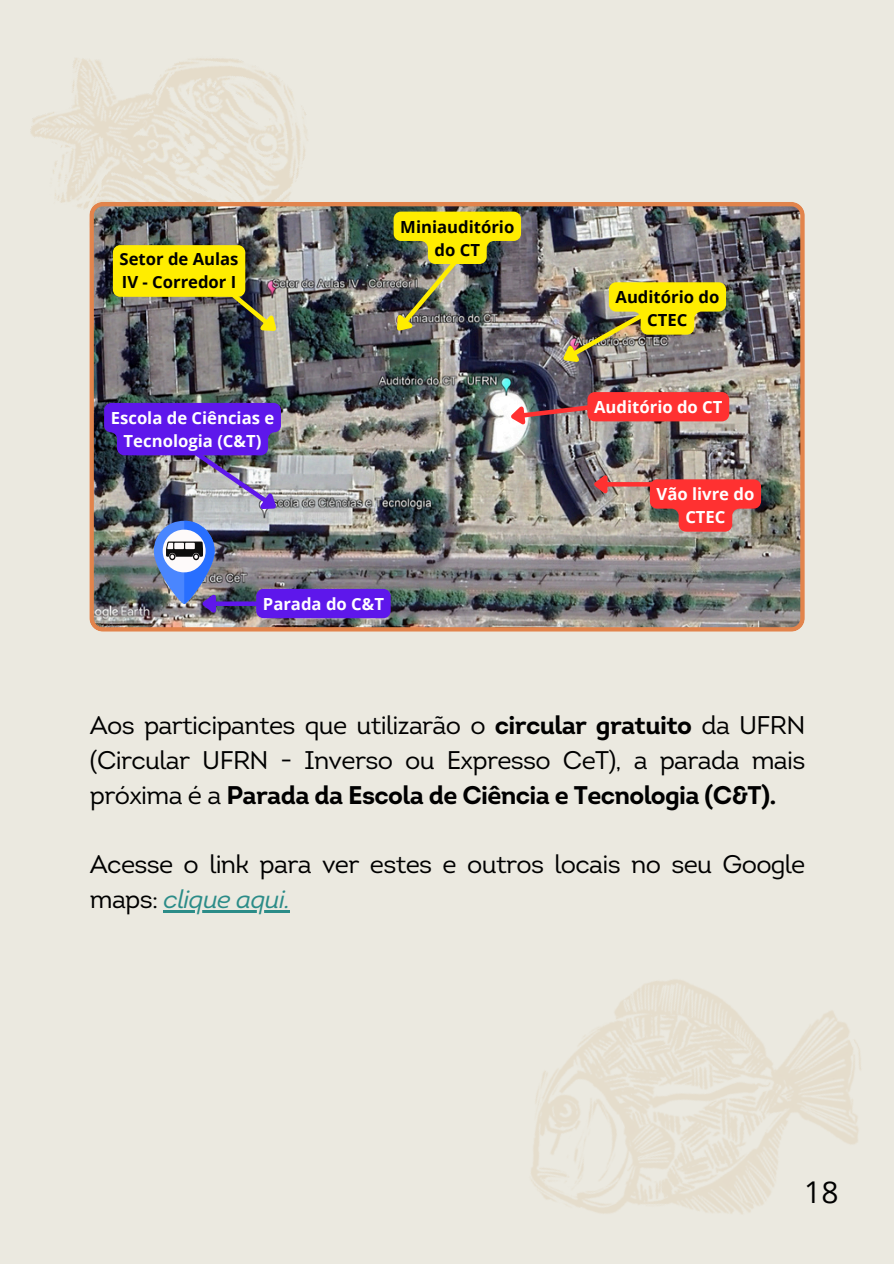
<style>
.page{position:relative;width:894px;height:1264px;background:#fff}
.page>*{position:absolute;margin:0;border:0;box-sizing:border-box;transform-origin:0 0}
.t1{font:30px "Open Sans";color:#000}
.t2{font:25.5px/34.8px "Intro";letter-spacing:-.025em;color:#000;text-align:justify}
.t3{font:700 16.65px/23.1px "Open Sans";color:#fff;text-align:center}
.t4{font:700 16.65px/23.1px "Open Sans";color:#000;text-align:center}
.s1{font-weight:700}
.s2{font-style:italic;color:#2b8c88}
</style>
<div class="page">
<div style="left:0;top:0;width:893px;height:1263px;background:#ebe9e0"></div>
<img style="left:30px;top:58px;width:278px;height:151px">
<img style="left:89px;top:202px;width:715px;height:429px">
<div style="left:587px;top:392px;width:142px;height:29px;background:#ff3131;border-radius:7px"></div>
<img style="left:382px;top:212px;width:139px;height:130px">
<img style="left:504px;top:399px;width:95px;height:31px">
<svg style="left:649px;top:479px;width:111px;height:52px;background:#e14744"></svg>
<hr style="left:606px;top:482px;width:99px;height:4px;background:#ff3131">
<svg style="left:588px;top:468px;width:23px;height:29px"></svg>
<hr style="left:163px;top:910px;width:127px;height:2px;background:#2b8c88">
<div style="left:256px;top:589px;width:134px;height:29px;background:#5e17eb;border-radius:7px"></div>
<img style="left:104px;top:403px;width:183px;height:213px">
<img style="left:551px;top:281px;width:174px;height:92px">
<img style="left:113px;top:245px;width:175px;height:100px">
<h2 class="t4" style="left:119px;top:248px;width:120px;line-height:22.5px;text-align:left">Setor de Aulas<br>IV - Corredor I</h2>
<p class="t3" style="left:111px;top:406px;width:165px">Escola de Ciências e<br>Tecnologia (C&amp;T)</p>
<p class="t4" style="left:400px;top:214px;width:115px">Miniauditório do CT</p>
<p class="t3" style="left:263px;top:591px;width:123px">Parada do C&amp;T</p>
<p class="t4" style="left:615px;top:285px;width:105px">Auditório do<br>CTEC</p>
<p class="t3" style="left:594px;top:395px;width:130px">Auditório do CT</p>
<p class="t3" style="left:656px;top:482px;width:99px">Vão livre do<br>CTEC</p>
<p class="t2" style="left:90px;top:710px;width:717px">Aos participantes que utilizarão o <span class="s1">circular gratuito</span> da UFRN (Circular UFRN - Inverso ou Expresso CeT), a parada mais próxima é a <span class="s1">Parada da Escola de Ciência e Tecnologia (C&amp;T).</span></p>
<p class="t2" style="left:90px;top:849px;width:716px">Acesse o link para ver estes e outros locais no seu Google maps: <span class="s2">clique aqui.</span></p>
<p class="t1" style="left:804px;top:1170px;width:36px">18</p>
</div>
